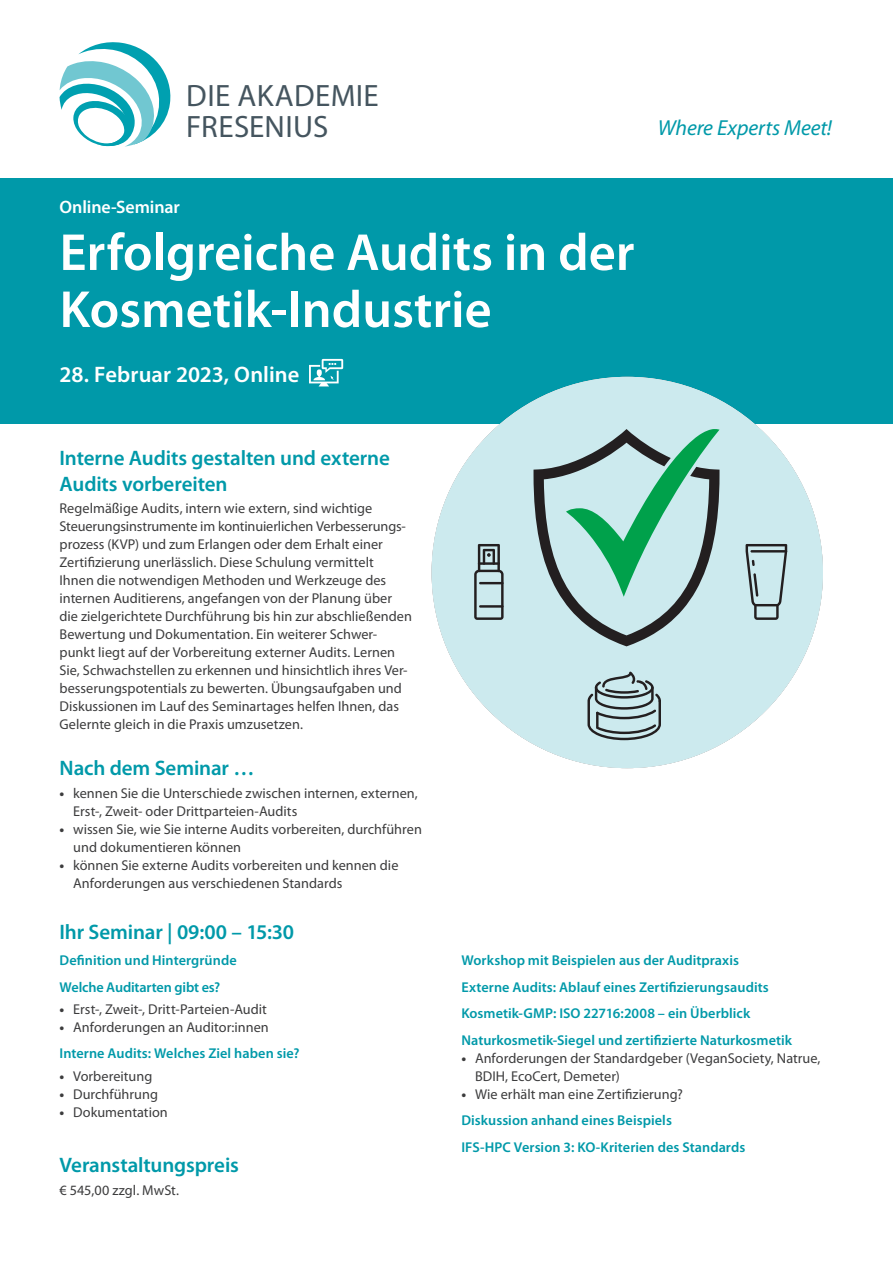
<style>
.page{position:relative;width:893px;height:1263px;background:#fff}
.page>*{position:absolute;margin:0;border:0;box-sizing:border-box;transform-origin:0 0}
.t1{font:600 52.5px/57px "Myriad Pro";color:#fff}
.t2{font:31.05px/31px "Myriad Pro";letter-spacing:.01em;color:#45555f}
.t3{font:600 22.5px "Myriad Pro";color:#fff}
.t4{font:italic 21.75px "Myriad Pro";letter-spacing:-.005em;color:#0099a9}
.Zwischenüberschrifte{font:600 21px/25.2px "Myriad Pro";letter-spacing:-.005em;color:#0099a9}
.t5{font:600 18px "Myriad Pro";letter-spacing:-.005em;color:#fff}
.Fließtext{font:14.25px/18px "Myriad Pro";letter-spacing:.005em;color:#3c3c3d}
.Vortragstitel{font:600 14.25px "Myriad Pro";letter-spacing:.005em;color:#0099a9}
.s1{font-weight:700}
</style>
<div class="page">
<div style="left:0;top:178px;width:893px;height:245px;background:#0099a9"></div>
<svg style="left:60px;top:42px;width:111px;height:105px"></svg>
<svg style="left:309px;top:359px;width:34px;height:27px"></svg>
<div style="left:432px;top:377px;width:391px;height:391px;background:#cceaee;border-radius:196px"></div>
<svg style="left:533px;top:429px;width:186px;height:217px"></svg>
<svg style="left:587px;top:671px;width:74px;height:69px"></svg>
<svg style="left:474px;top:544px;width:30px;height:76px"></svg>
<hr style="left:479px;top:582px;width:25px;height:2px;background:#231f20">
<hr style="left:479px;top:605px;width:25px;height:3px;background:#231f20">
<svg style="left:746px;top:544px;width:41px;height:76px"></svg>
<hr style="left:750px;top:550px;width:37px;height:2px;background:#231f20">
<p class="t2" style="left:186px;top:79px;width:194px">DIE AKADEMIE<br>FRESENIUS</p>
<p class="t5" style="left:60px;top:196px;width:122px">Online-Seminar</p>
<h1 class="t1" style="left:60px;top:222px;width:576px">Erfolgreiche Audits in der<br>Kosmetik-Industrie</h1>
<p class="t3" style="left:60px;top:360px;width:241px">28. Februar 2023, Online</p>
<p class="t4" style="left:658px;top:114px;width:176px">Where Experts Meet!</p>
<p class="Zwischenüberschrifte" style="left:60px;top:445px;width:332px">Interne Audits gestalten und externe<br>Audits vorbereiten</p>
<p class="Fließtext" style="left:60px;top:499px;width:354px">Regelmäßige Audits, intern wie extern, sind wichtige Steuerungsinstrumente im kontinuierlichen Verbesserungs&shy;prozess (KVP) und zum Erlangen oder dem Erhalt einer Zertifizierung unerlässlich. Diese Schulung vermittelt<br>Ihnen die notwendigen Methoden und Werkzeuge des internen Auditierens, angefangen von der Planung über die zielgerichtete Durchführung bis hin zur abschließenden Bewertung und Dokumentation. Ein weiterer Schwer&shy;punkt liegt auf der Vorbereitung externer Audits. Lernen Sie, Schwachstellen zu erkennen und hinsichtlich ihres Ver&shy;besserungspotentials zu bewerten. Übungsaufgaben und Diskussionen im Lauf des Seminartages helfen Ihnen, das Gelernte gleich in die Praxis umzusetzen.</p>
<p class="Zwischenüberschrifte" style="left:60px;top:755px;width:196px">Nach dem Seminar …</p>
<p class="Fließtext" style="left:73px;top:784px;width:346px;text-indent:-14px"><span class="s1">•</span> kennen Sie die Unterschiede zwischen internen, externen,<br>Erst-, Zweit- oder Drittparteien-Audits</p>
<p class="Fließtext" style="left:73px;top:820px;width:350px;text-indent:-14px"><span class="s1">•</span> wissen Sie, wie Sie interne Audits vorbereiten, durchführen und dokumentieren können</p>
<p class="Fließtext" style="left:73px;top:856px;width:327px;text-indent:-14px"><span class="s1">•</span> können Sie externe Audits vorbereiten und kennen die<br>Anforderungen aus verschiedenen Standards</p>
<p class="Zwischenüberschrifte" style="left:60px;top:918px;width:236px">Ihr Seminar | 09:00 – 15:30</p>
<p class="Vortragstitel" style="left:60px;top:951px;width:179px">Definition und Hintergründe</p>
<p class="Vortragstitel" style="left:60px;top:978px;width:162px">Welche Auditarten gibt es?</p>
<p class="Fließtext" style="left:60px;top:1000px;width:209px"><span class="s1">•</span> Erst-, Zweit-, Dritt-Parteien-Audit</p>
<p class="Fließtext" style="left:60px;top:1018px;width:211px"><span class="s1">•</span> Anforderungen an Auditor:innen</p>
<p class="Vortragstitel" style="left:60px;top:1044px;width:241px">Interne Audits: Welches Ziel haben sie?</p>
<p class="Fließtext" style="left:60px;top:1066px;width:94px"><span class="s1">•</span> Vorbereitung</p>
<p class="Fließtext" style="left:60px;top:1084px;width:100px"><span class="s1">•</span> Durchführung</p>
<p class="Fließtext" style="left:60px;top:1102px;width:110px"><span class="s1">•</span> Dokumentation</p>
<p class="Zwischenüberschrifte" style="left:60px;top:1152px;width:181px">Veranstaltungspreis</p>
<p class="Fließtext" style="left:60px;top:1181px;width:121px">€ 545,00 zzgl. MwSt.</p>
<p class="Vortragstitel" style="left:461px;top:951px;width:279px">Workshop mit Beispielen aus der Auditpraxis</p>
<p class="Vortragstitel" style="left:461px;top:978px;width:309px">Externe Audits: Ablauf eines Zertifizierungsaudits</p>
<p class="Vortragstitel" style="left:461px;top:1004px;width:290px">Kosmetik-GMP: ISO 22716:2008 – ein Überblick</p>
<p class="Vortragstitel" style="left:461px;top:1031px;width:332px">Naturkosmetik-Siegel und zertifizierte Naturkosmetik</p>
<p class="Fließtext" style="left:475px;top:1048px;width:347px;text-indent:-14px"><span class="s1">•</span> Anforderungen der Standardgeber (VeganSociety, Natrue,<br>BDIH, EcoCert, Demeter)</p>
<p class="Fließtext" style="left:461px;top:1084px;width:223px"><span class="s1">•</span> Wie erhält man eine Zertifizierung?</p>
<p class="Vortragstitel" style="left:461px;top:1111px;width:212px">Diskussion anhand eines Beispiels</p>
<p class="Vortragstitel" style="left:461px;top:1138px;width:285px">IFS-HPC Version 3: KO-Kriterien des Standards</p>
</div>
